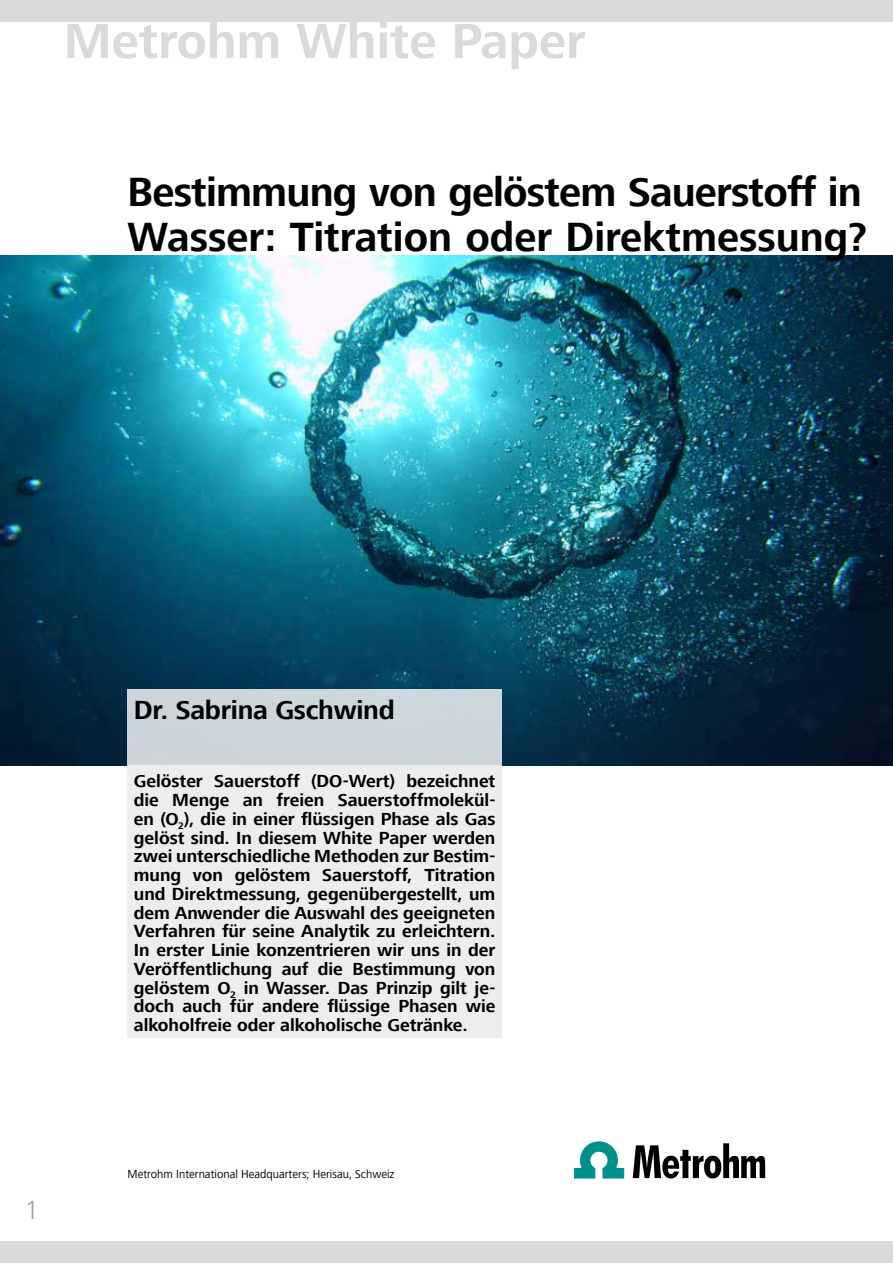
<style>
.page{position:relative;width:893px;height:1263px;background:#fff}
.page>*{position:absolute;margin:0;border:0;box-sizing:border-box;transform-origin:0 0}
.t1{font:700 51px "Frutiger Next LT";color:#dadada}
.t2{font:700 42px/45px "Frutiger Next LT";letter-spacing:-.02em;color:#000}
.t3{font:700 27px "Frutiger Next LT";letter-spacing:-.01em;color:#000}
.t4{font:300 27px "Frutiger Next LT";color:#9d9d9c}
.t5{font:700 18px/18.8px "Frutiger Next LT";letter-spacing:-.005em;color:#000;text-align:justify}
.t6{font:12px "Frutiger Next LT";color:#000}
</style>
<div class="page">
<div style="left:0;top:0;width:893px;height:21px;background:#dadada"></div>
<div style="left:0;top:1242px;width:893px;height:21px;background:#dadada"></div>
<img style="left:0;top:255px;width:893px;height:510px">
<div style="left:128px;top:689px;width:374px;height:76px;background:#ccd5da"></div>
<svg style="left:574px;top:1142px;width:50px;height:36px"></svg>
<svg style="left:633px;top:1143px;width:132px;height:35px"></svg>
<div style="left:128px;top:765px;width:374px;height:273px;background:#ededed"></div>
<h1 class="t1" style="left:64px;top:13px;width:523px">Metrohm White Paper</h1>
<h2 class="t2" style="left:128px;top:169px;width:741px">Bestimmung von gelöstem Sauerstoff in<br>Wasser: Titration oder Direktmessung?</h2>
<h3 class="t4" style="left:25px;top:1195px;width:16px">1</h3>
<h3 class="t3" style="left:134px;top:695px;width:262px">Dr. Sabrina Gschwind</h3>
<p class="t5" style="left:134px;top:772px;width:363px">Gelöster Sauerstoff (DO-Wert) bezeichnet die Menge an freien Sauerstoffmolekül&shy;en (O<sub>2</sub>), die in einer flüssigen Phase als Gas gelöst sind. In diesem White Paper werden zwei unterschiedliche Methoden zur Bestim&shy;mung von gelöstem Sauerstoff, Titration und Direktmessung, gegenübergestellt, um dem Anwender die Auswahl des geeigneten Verfahren für seine Analytik zu erleichtern.<br>In erster Linie konzentrieren wir uns in der Veröffentlichung auf die Bestimmung von gelöstem O<sub>2</sub> in Wasser. Das Prinzip gilt je&shy;doch auch für andere flüssige Phasen wie alkoholfreie oder alkoholische Getränke.</p>
<p class="t6" style="left:128px;top:1167px;width:268px">Metrohm International Headquarters; Herisau, Schweiz</p>
</div>
